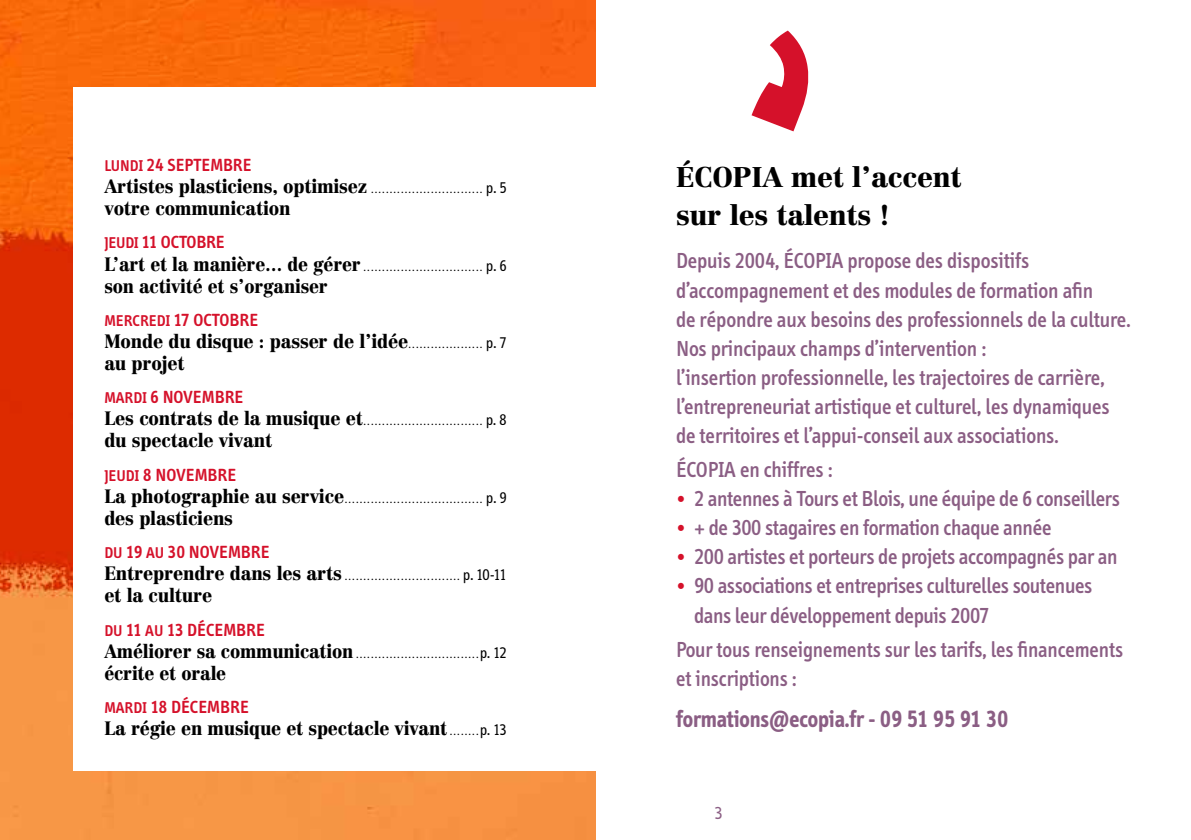
<style>
.page{position:relative;width:1191px;height:840px;background:#fff}
.page>*{position:absolute;margin:0;border:0;box-sizing:border-box;transform-origin:0 0}
.t1{font:900 28px/38px "Centennial";letter-spacing:-.01em;color:#000}
.t2{font:700 24px "Info";color:#8b5e84;scale:.95 1}
.t3{font:500 22.2px/29px "Info";color:#8b5e84;scale:.96 1}
.t4{font:500 22.2px/29px "Info";color:#8b5e84;scale:.95 1}
.t5{font:900 19px/22px "Centennial";letter-spacing:-.01em;color:#000;scale:.93 1}
.t6{font:900 19px "Centennial";letter-spacing:-.01em;color:#000;scale:.92 1}
.t7{font:900 19px "Centennial";letter-spacing:-.01em;color:#000;scale:.91 1}
.t8{font:600 18px "Info";letter-spacing:.01em;color:#d5112a}
.t9{font:18px "Info";color:#8b5e84}
.t10{font:12px "Centennial";color:#000;scale:.93 1}
.s1{font-size:16px}
.s2{font-weight:900;font-size:19px}
.s3{font-family:"Info";font-size:16px}
.s4{font-weight:400;font-size:12px}
.s5{font-family:"Info";font-weight:400;font-size:16px}
.s6{color:#d5112a}
</style>
<div class="page">
<img style="left:0;top:0;width:595px;height:839px">
<div style="left:73px;top:87px;width:522px;height:682px;background:#fff"></div>
<svg style="left:751px;top:31px;width:58px;height:100px"></svg>
<p class="t8" style="left:104px;top:155px;width:148px"><span class="s1">LUNDI</span> 24 SEPTEMBRE</p>
<p class="t10" style="left:104px;top:182px;width:434px"><span class="s2">Artistes plasticiens, optimisez</span> .............................. <span class="s3">p. 5</span></p>
<p class="t5" style="left:104px;top:197px;width:202px">votre communication</p>
<p class="t8" style="left:104px;top:232px;width:122px"><span class="s1">JEUDI</span> 11 OCTOBRE</p>
<p class="t10" style="left:104px;top:259px;width:434px"><span class="s2">L’art et la manière… de gérer</span> ................................ <span class="s3">p. 6</span></p>
<p class="t7" style="left:104px;top:274px;width:247px">son activité et s’organiser</p>
<p class="t8" style="left:104px;top:309px;width:155px"><span class="s1">MERCREDI</span> 17 OCTOBRE</p>
<p class="t5" style="left:104px;top:330px;width:434px">Monde du disque : passer de l’idée<span class="s4">....................</span> <span class="s5">p. 7 </span>au projet</p>
<p class="t8" style="left:104px;top:387px;width:140px"><span class="s1">MARDI</span> 6 NOVEMBRE</p>
<p class="t10" style="left:104px;top:414px;width:434px"><span class="s2">Les contrats de la musique et</span>................................ <span class="s3">p. 8</span></p>
<p class="t5" style="left:104px;top:429px;width:182px">du spectacle vivant</p>
<p class="t8" style="left:104px;top:464px;width:133px"><span class="s1">JEUDI</span> 8 NOVEMBRE</p>
<p class="t10" style="left:104px;top:491px;width:434px"><span class="s2">La photographie au service</span>..................................... <span class="s3">p. 9</span></p>
<p class="t5" style="left:104px;top:506px;width:140px">des plasticiens</p>
<p class="t8" style="left:104px;top:541px;width:167px"><span class="s1">DU</span> 19 <span class="s1">AU</span> 30 NOVEMBRE</p>
<p class="t10" style="left:104px;top:568px;width:434px"><span class="s2">Entreprendre dans les arts</span> ............................... <span class="s3">p. 10-11</span></p>
<p class="t5" style="left:104px;top:584px;width:117px">et la culture</p>
<p class="t8" style="left:104px;top:619px;width:162px"><span class="s1">DU</span> 11 <span class="s1">AU</span> 13 DÉCEMBRE</p>
<p class="t10" style="left:104px;top:646px;width:434px"><span class="s2">Améliorer sa communication</span> .................................<span class="s3">p. 12</span></p>
<p class="t7" style="left:104px;top:660px;width:135px">écrite et orale</p>
<p class="t8" style="left:104px;top:696px;width:146px"><span class="s1">MARDI</span> 18 DÉCEMBRE</p>
<p class="t6" style="left:104px;top:716px;width:438px">La régie en musique et spectacle vivant <span class="s4">........</span><span class="s5">p. 13</span></p>
<p class="t1" style="left:676px;top:158px;width:287px">Écopia met l’accent sur les talents !</p>
<p class="t3" style="left:676px;top:247px;width:475px">Depuis 2004, ÉCOPIA propose des dispositifs d’accompagnement et des modules de formation afin<br>de répondre aux besoins des professionnels de la culture.<br>Nos principaux champs d’intervention :<br>l’insertion professionnelle, les trajectoires de carrière, l’entrepreneuriat artistique et culturel, les dynamiques de territoires et l’appui-conseil aux associations.</p>
<p class="t3" style="left:676px;top:455px;width:22px">Écopia</p>
<p class="t3" style="left:740px;top:455px;width:98px">en chiffres :</p>
<p class="t3" style="left:676px;top:484px;width:464px"><span class="s6">•</span> 2 antennes à Tours et Blois, une équipe de 6 conseillers</p>
<p class="t3" style="left:676px;top:513px;width:392px"><span class="s6">•</span> + de 300 stagaires en formation chaque année</p>
<p class="t3" style="left:676px;top:542px;width:461px"><span class="s6">•</span> 200 artistes et porteurs de projets accompagnés par an</p>
<p class="t3" style="left:694px;top:571px;width:416px;text-indent:-18px"><span class="s6">•</span> 90 associations et entreprises culturelles soutenues dans leur développement depuis 2007</p>
<p class="t4" style="left:676px;top:635px;width:472px">Pour tous renseignements sur les tarifs, les financements et inscriptions :</p>
<p class="t2" style="left:676px;top:704px;width:351px">formations@ecopia.fr - 09 51 95 91 30</p>
<p class="t9" style="left:714px;top:803px;width:10px">3</p>
</div>
